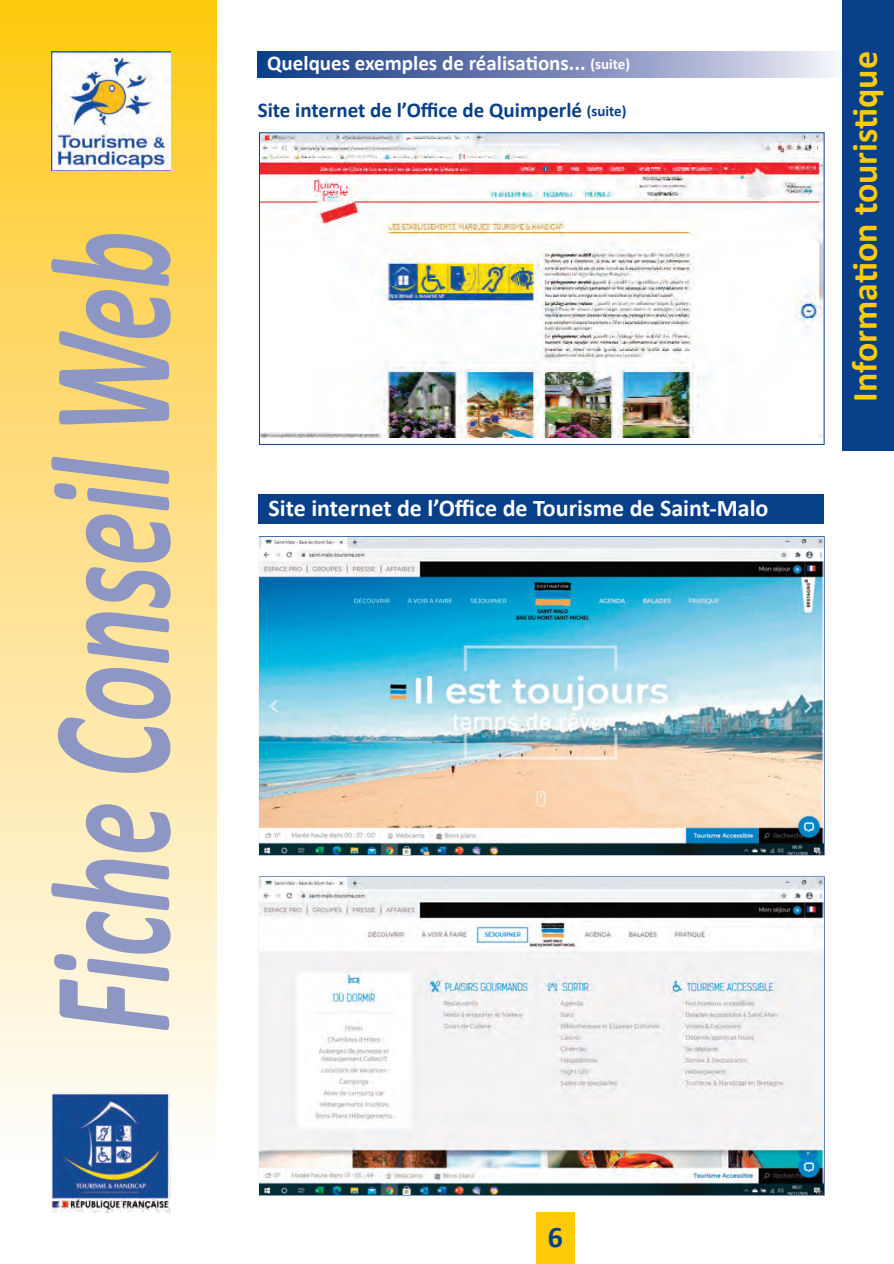
<style>
.page{position:relative;width:894px;height:1264px;background:#fff}
.page>*{position:absolute;margin:0;border:0;box-sizing:border-box;transform-origin:0 0}
.t1{font:italic 700 172.8px "Calibri";color:#8e97c4;scale:.63 1}
.t2{font:700 36px "Calibri";color:#feca0a}
.t3{font:700 30px "Calibri";color:#073f89}
.t4{font:700 24px "Calibri";color:#fff}
.t5{font:700 21px "Calibri";color:#fff}
.t6{font:700 21px "Calibri";color:#073f89}
.s1{font-size:15px}
</style>
<div class="page">
<svg style="left:0;top:0;width:217px;height:1161px;background:#fee291"></svg>
<img style="left:51px;top:52px;width:119px;height:119px">
<img style="left:51px;top:1093px;width:119px;height:106px">
<img style="left:51px;top:1199px;width:119px;height:13px">
<div style="left:536px;top:1212px;width:38px;height:52px;background:#feca0a"></div>
<svg style="left:258px;top:52px;width:576px;height:25px;background:#7789b9"></svg>
<div style="left:842px;top:2px;width:52px;height:449px;background:#073f89"></div>
<img style="left:261px;top:134px;width:561px;height:303px">
<img style="left:260px;top:537px;width:564px;height:317px">
<img style="left:260px;top:877px;width:564px;height:317px">
<div style="left:258px;top:494px;width:565px;height:29px;background:#073f89"></div>
<h1 class="t1" style="left:39px;top:1033px;width:1274px;rotate:-90deg">Fiche Conseil Web</h1>
<p class="t5" style="left:267px;top:55px;width:364px">Quelques exemples de réalisations... <span class="s1">(suite)</span></p>
<h2 class="t2" style="left:850px;top:402px;width:352px;rotate:-90deg">Information touristique</h2>
<p class="t6" style="left:258px;top:102px;width:370px">Site internet de l’Office de Quimperlé <span class="s1">(suite)</span></p>
<p class="t4" style="left:269px;top:497px;width:501px">Site internet de l’Office de Tourisme de Saint-Malo</p>
<p class="t3" style="left:548px;top:1224px;width:17px">6</p>
</div>
